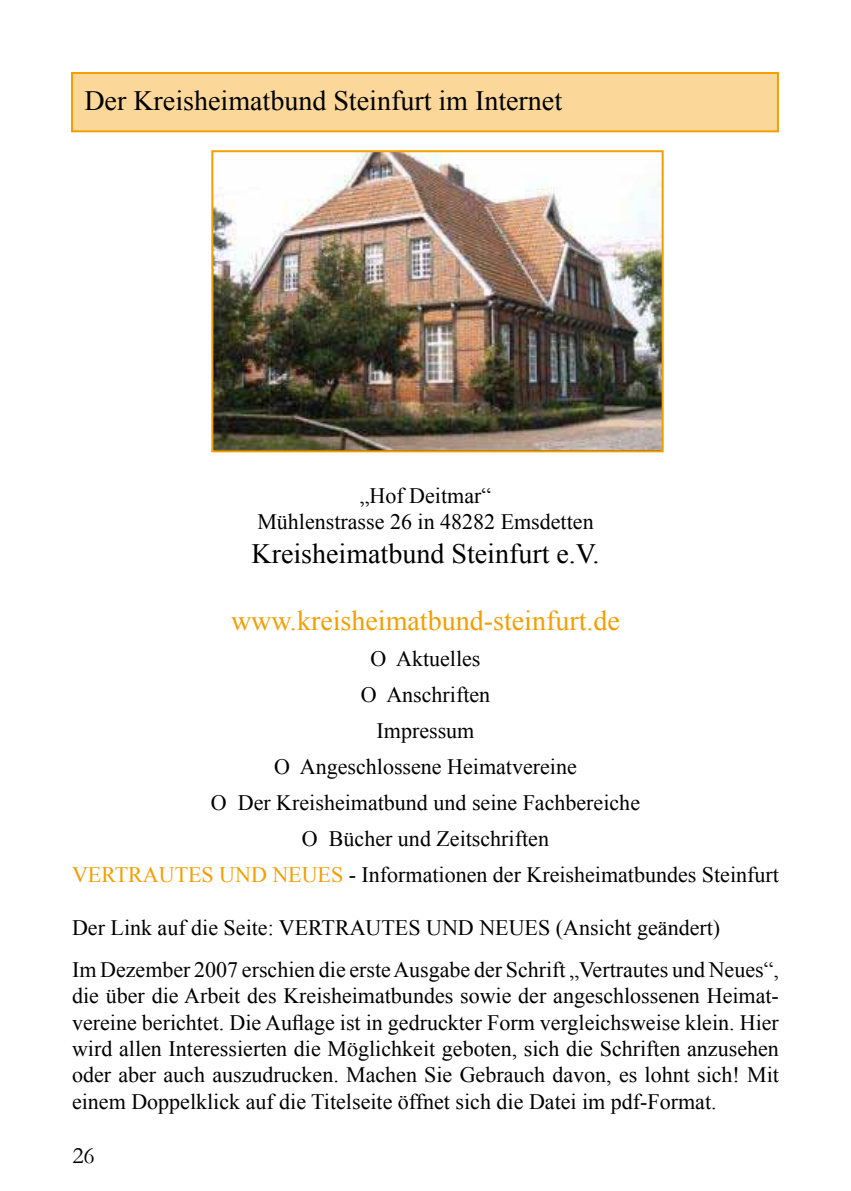
<style>
.page{position:relative;width:851px;height:1191px;background:#fff}
.page>*{position:absolute;margin:0;border:0;box-sizing:border-box;transform-origin:0 0}
.t1{font:28px "Times New Roman";color:#000}
.t2{font:28px "Times New Roman";color:#f49e00}
.t3{font:24px "Garamond";color:#000}
.t4{font:22px/36px "Times New Roman";color:#000;text-align:center}
.s1{color:#f49e00}
</style>
<div class="page">
<div style="left:72px;top:73px;width:705px;height:58px;background:#fbd899"></div>
<div style="left:71px;top:72px;width:707px;height:60px;border:2px solid #f49e00"></div>
<img style="left:214px;top:153px;width:446px;height:296px">
<div style="left:211px;top:150px;width:452px;height:302px;border:2px solid #f49e00"></div>
<p class="t1" style="left:84px;top:82px;width:479px">Der Kreisheimatbund Steinfurt im Internet</p>
<p class="t4" style="left:257px;top:482px;width:338px;line-height:26.4px">„Hof Deitmar“<br>Mühlenstrasse 26 in 48282 Emsdetten</p>
<p class="t1" style="left:251px;top:534px;width:349px">Kreisheimatbund Steinfurt e.V.</p>
<p class="t2" style="left:231px;top:601px;width:390px">www.kreisheimatbund-steinfurt.de</p>
<p class="t4" style="left:72px;top:640px;width:708px">O Aktuelles<br>O Anschriften<br>Impressum<br>O Angeschlossene Heimatvereine<br>O Der Kreisheimatbund und seine Fachbereiche<br>O Bücher und Zeitschriften<br><span class="s1">VERTRAUTES UND NEUES</span> - Informationen der Kreisheimatbundes Steinfurt</p>
<p class="t4" style="left:72px;top:906px;width:708px;line-height:42px;text-align:left">Der Link auf die Seite: VERTRAUTES UND NEUES (Ansicht geändert)<br>Im Dezember 2007 erschien die erste Ausgabe der Schrift „Vertrautes und Neues“,</p>
<p class="t4" style="left:72px;top:982px;width:708px;line-height:26.4px;text-align:justify">die über die Arbeit des Kreisheimatbundes sowie der angeschlossenen Heimat&shy;vereine berichtet. Die Auflage ist in gedruckter Form vergleichsweise klein. Hier wird allen Interessierten die Möglichkeit geboten, sich die Schriften anzusehen oder aber auch auszudrucken. Machen Sie Gebrauch davon, es lohnt sich! Mit einem Doppelklick auf die Titelseite öffnet sich die Datei im pdf-Format.</p>
<p class="t3" style="left:72px;top:1139px;width:24px">26</p>
</div>
